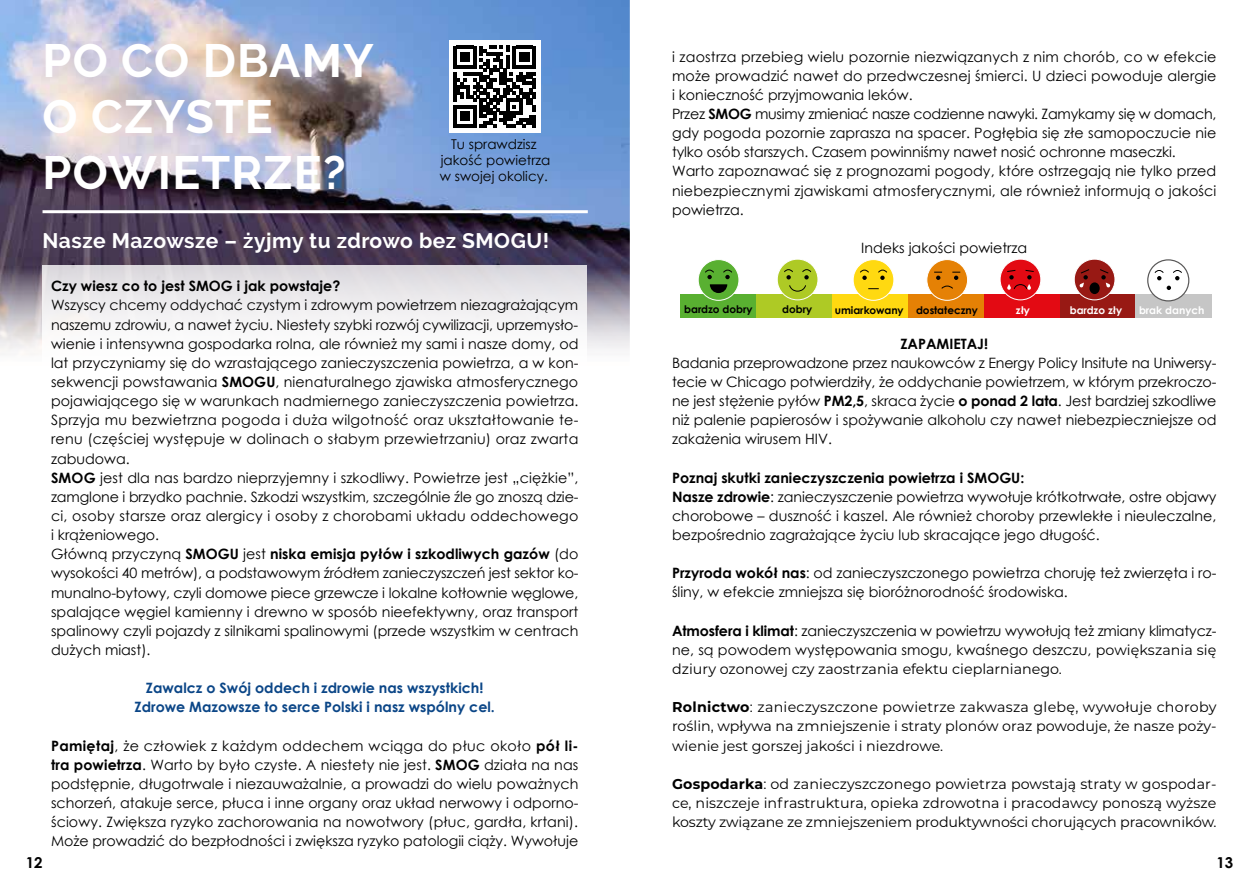
<style>
.page{position:relative;width:1259px;height:893px;background:#fff}
.page>*{position:absolute;margin:0;border:0;box-sizing:border-box;transform-origin:0 0}
.t1{font:700 46.5px/55.8px "Raleway";letter-spacing:.025em;color:#fff}
.t2{font:700 21px "Raleway";letter-spacing:.025em;color:#fff}
.t3{font:700 15px "Century Gothic";color:#000}
.t4{font:14.25px/19.2px "Century Gothic";color:#000}
.t5{font:14.25px/19.2px "Montserrat";color:#000;text-align:justify}
.t6{font:700 14.25px/19.2px "Century Gothic";color:#0b4687;text-align:center}
.t7{font:700 14.25px "Century Gothic";color:#000}
.t8{font:13.5px/16.2px "Century Gothic";color:#000;text-align:center}
.t9{font:700 10.5px "Century Gothic";color:#000}
.t10{font:700 10.5px "Century Gothic";color:#fff}
.s1{font-weight:700}
.s2{font-family:"Montserrat"}
</style>
<div class="page">
<img style="left:0;top:0;width:629px;height:351px">
<div style="left:43px;top:265px;width:544px;height:594px;background:#fff"></div>
<hr style="left:43px;top:210px;width:545px;height:3px;background:#fff">
<div style="left:680px;top:294px;width:76px;height:24px;background:#59b031"></div>
<div style="left:756px;top:294px;width:76px;height:24px;background:#aeca25"></div>
<div style="left:832px;top:294px;width:76px;height:24px;background:#ffd911"></div>
<div style="left:908px;top:294px;width:76px;height:24px;background:#e58105"></div>
<div style="left:984px;top:294px;width:76px;height:24px;background:#e30a13"></div>
<div style="left:1060px;top:294px;width:76px;height:24px;background:#981914"></div>
<div style="left:1135px;top:294px;width:76px;height:24px;background:#c6c6c6"></div>
<div style="left:698px;top:260px;width:41px;height:40px;background:#59b031;border-radius:50%"></div>
<div style="left:698px;top:259px;width:41px;height:42px;border:1px solid #fff;border-radius:50%"></div>
<svg style="left:705px;top:269px;width:27px;height:24px"></svg>
<div style="left:777px;top:259px;width:41px;height:41px;background:#aeca25;border-radius:50%"></div>
<div style="left:777px;top:259px;width:41px;height:41px;border:1px solid #fff;border-radius:50%"></div>
<svg style="left:784px;top:269px;width:28px;height:23px"></svg>
<div style="left:853px;top:260px;width:41px;height:40px;background:#ffd911;border-radius:50%"></div>
<div style="left:852px;top:259px;width:42px;height:42px;border:1px solid #fff;border-radius:50%"></div>
<svg style="left:860px;top:269px;width:9px;height:11px"></svg>
<svg style="left:878px;top:269px;width:9px;height:11px"></svg>
<div style="left:927px;top:260px;width:40px;height:40px;background:#e58105;border-radius:50%"></div>
<div style="left:926px;top:259px;width:42px;height:42px;border:1px solid #fff;border-radius:50%"></div>
<svg style="left:934px;top:272px;width:26px;height:17px"></svg>
<div style="left:1000px;top:259px;width:41px;height:41px;background:#e30a13;border-radius:50%"></div>
<div style="left:999px;top:259px;width:42px;height:41px;border:1px solid #fff;border-radius:50%"></div>
<svg style="left:1007px;top:270px;width:27px;height:20px"></svg>
<div style="left:1074px;top:259px;width:41px;height:41px;background:#981914;border-radius:50%"></div>
<div style="left:1073px;top:259px;width:42px;height:41px;border:1px solid #fff;border-radius:50%"></div>
<div style="left:1089px;top:282px;width:10px;height:12px;background:#000;border-radius:50%"></div>
<svg style="left:1079px;top:269px;width:11px;height:19px"></svg>
<svg style="left:1098px;top:269px;width:12px;height:20px"></svg>
<div style="left:1147px;top:260px;width:41px;height:41px;background:#fff;border-radius:50%"></div>
<div style="left:1147px;top:259px;width:42px;height:42px;border:1px solid #585757;border-radius:50%"></div>
<svg style="left:1154px;top:270px;width:10px;height:10px"></svg>
<svg style="left:1166px;top:286px;width:5px;height:4px"></svg>
<svg style="left:1173px;top:270px;width:9px;height:10px"></svg>
<div style="left:449px;top:40px;width:91px;height:93px;background:#fff"></div>
<svg style="left:453px;top:46px;width:83px;height:82px"></svg>
<h1 class="t1" style="left:43px;top:33px;width:333px">PO CO DBAMY<br>O CZYSTE<br>POWIETRZE?</h1>
<p class="t8" style="left:440px;top:136px;width:112px">Tu sprawdzisz jakość powietrza w swojej okolicy.</p>
<h2 class="t2" style="left:43px;top:228px;width:508px">Nasze Mazowsze – żyjmy tu zdrowo bez SMOGU!</h2>
<p class="t7" style="left:51px;top:275px;width:291px">Czy wiesz co to jest SMOG i jak powstaje?</p>
<p class="t4" style="left:51px;top:295px;width:529px">Wszyscy chcemy oddychać czystym i zdrowym powietrzem niezagrażającym naszemu zdrowiu, a nawet życiu. Niestety szybki rozwój cywilizacji, uprzemysło&shy;wienie i intensywna gospodarka rolna, ale również my sami i nasze domy, od lat przyczyniamy się do wzrastającego zanieczyszczenia powietrza, a w kon&shy;sekwencji powstawania <span class="s1">SMOGU</span>, nienaturalnego zjawiska atmosferycznego pojawiającego się w warunkach nadmiernego zanieczyszczenia powietrza.<br>Sprzyja mu bezwietrzna pogoda i duża wilgotność oraz ukształtowanie te&shy;renu (częściej występuje w dolinach o słabym przewietrzaniu) oraz zwarta zabudowa.<br><span class="s1">SMOG</span> jest dla nas bardzo nieprzyjemny i szkodliwy. Powietrze jest „ciężkie”, zamglone i brzydko pachnie. Szkodzi wszystkim, szczególnie źle go znoszą dzie&shy;ci, osoby starsze oraz alergicy i osoby z chorobami układu oddechowego i krążeniowego.<br>Główną przyczyną <span class="s1">SMOGU</span> jest <span class="s1">niska emisja pyłów i szkodliwych gazów</span> (do wysokości 40 metrów), a podstawowym źródłem zanieczyszczeń jest sektor ko&shy;munalno-bytowy, czyli domowe piece grzewcze i lokalne kotłownie węglowe, spalające węgiel kamienny i drewno w sposób nieefektywny, oraz transport spalinowy czyli pojazdy z silnikami spalinowymi (przede wszystkim w centrach dużych miast).</p>
<p class="t6" style="left:135px;top:678px;width:362px">Zawalcz o Swój oddech i zdrowie nas wszystkich!<br>Zdrowe Mazowsze to serce Polski i nasz wspólny cel.</p>
<p class="t4" style="left:51px;top:736px;width:529px;text-align:justify"><span class="s1">Pamiętaj</span>, że człowiek z każdym oddechem wciąga do płuc około <span class="s1">pół li&shy;tra powietrza</span>. Warto by było czyste. A niestety nie jest. <span class="s1">SMOG</span> działa na nas podstępnie, długotrwale i niezauważalnie, a prowadzi do wielu poważnych schorzeń, atakuje serce, płuca i inne organy oraz układ nerwowy i odporno&shy;ściowy. Zwiększa ryzyko zachorowania na nowotwory (płuc, gardła, krtani).<br>Może prowadzić do bezpłodności i zwiększa ryzyko patologii ciąży. Wywołuje</p>
<p class="t4" style="left:672px;top:47px;width:546px">i zaostrza przebieg wielu pozornie niezwiązanych z nim chorób, co w efekcie może prowadzić nawet do przedwczesnej śmierci. U dzieci powoduje alergie i konieczność przyjmowania leków.<br>Przez <span class="s1">SMOG</span> musimy zmieniać nasze codzienne nawyki. Zamykamy się w domach, gdy pogoda pozornie zaprasza na spacer. Pogłębia się złe samopoczucie nie tylko osób starszych. Czasem powinniśmy nawet nosić ochronne maseczki.<br>Warto zapoznawać się z prognozami pogody, które ostrzegają nie tylko przed niebezpiecznymi zjawiskami atmosferycznymi, ale również informują o jakości powietrza.</p>
<p class="t4" style="left:861px;top:238px;width:168px">Indeks jakości powietrza</p>
<p class="t9" style="left:684px;top:301px;width:70px">bardzo dobry</p>
<p class="t9" style="left:782px;top:301px;width:32px">dobry</p>
<p class="t9" style="left:834px;top:302px;width:145px">umiarkowany dostateczny</p>
<p class="t10" style="left:1016px;top:302px;width:15px">zły</p>
<p class="t10" style="left:1069px;top:302px;width:54px">bardzo zły</p>
<p class="t10" style="left:1139px;top:302px;width:67px">brak danych</p>
<p class="t7" style="left:900px;top:333px;width:89px">ZAPAMIETAJ!</p>
<p class="t4" style="left:672px;top:353px;width:546px;text-align:justify">Badania przeprowadzone przez naukowców z Energy Policy Insitute na Uniwersy&shy;tecie w Chicago potwierdziły, że oddychanie powietrzem, w którym przekroczo&shy;ne jest stężenie pyłów <span class="s1">PM2,5</span>, skraca życie <span class="s1">o ponad 2 lata</span>. Jest bardziej szkodliwe niż palenie papierosów i spożywanie alkoholu czy nawet niebezpieczniejsze od zakażenia wirusem HIV.</p>
<p class="t4" style="left:672px;top:468px;width:546px"><span class="s1">Poznaj skutki zanieczyszczenia powietrza i SMOGU:<br>Nasze zdrowie</span>: zanieczyszczenie powietrza wywołuje krótkotrwałe, ostre objawy chorobowe – duszność i kaszel. Ale również choroby przewlekłe i nieuleczalne, bezpośrednio zagrażające życiu lub skracające jego długość.</p>
<p class="t4" style="left:672px;top:563px;width:546px"><span class="s1">Przyroda wokół nas</span>: od zanieczyszczonego powietrza choruję też zwierzęta i ro&shy;śliny, w efekcie zmniejsza się bioróżnorodność środowiska.</p>
<p class="t4" style="left:672px;top:621px;width:546px"><span class="s1">Atmosfera i klimat</span>: zanieczyszczenia w powietrzu wywołują też zmiany klimatycz&shy;ne, są powodem występowania smogu, kwaśnego deszczu, <span class="s2">powiększania się</span></p>
<p class="t5" style="left:672px;top:659px;width:391px">dziury ozonowej czy zaostrzania efektu cieplarnianego.</p>
<p class="t5" style="left:672px;top:697px;width:546px"><span class="s1">Rolnictwo</span>: zanieczyszczone powietrze zakwasza glebę, wywołuje choroby roślin, wpływa na zmniejszenie i straty plonów oraz powoduje, że nasze poży&shy;wienie jest gorszej jakości i niezdrowe.</p>
<p class="t5" style="left:672px;top:774px;width:546px"><span class="s1">Gospodarka</span>: od zanieczyszczonego powietrza powstają straty w gospodar&shy;ce, niszczeje infrastruktura, opieka zdrowotna i pracodawcy ponoszą wyższe koszty związane ze zmniejszeniem produktywności chorujących pracowników.</p>
<p class="t3" style="left:26px;top:851px;width:18px">12</p>
<p class="t3" style="left:1216px;top:851px;width:18px">13</p>
</div>
